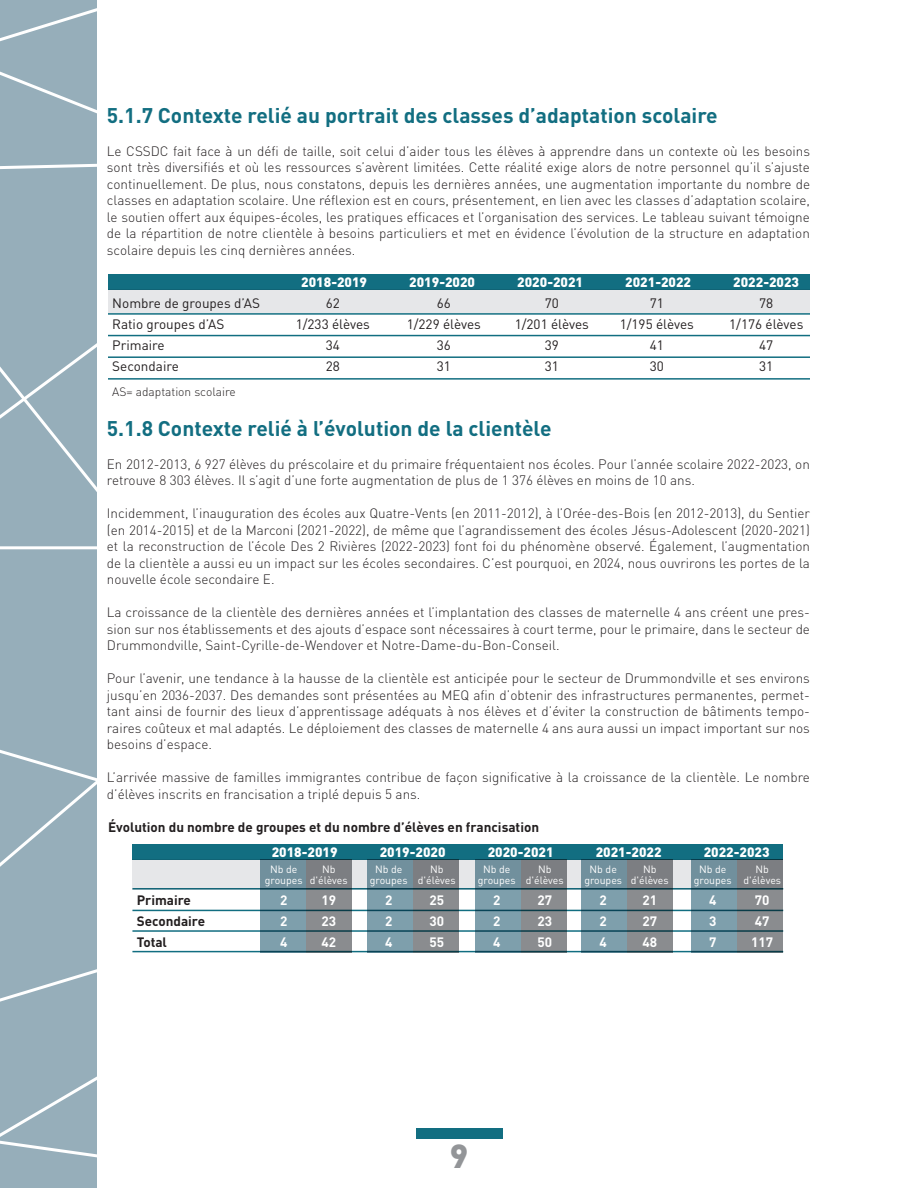
<style>
.page{position:relative;width:918px;height:1188px;background:#fff}
.page>*{position:absolute;margin:0;border:0;box-sizing:border-box;transform-origin:0 0}
.t1{font:900 33px "DIN Pro";color:#939598}
.t2{font:700 21px "DIN Pro";color:#126e81}
.t3{font:300 13.5px/16.5px "DIN Pro";color:#231f20;text-align:justify}
.t4{font:13.5px "DIN Pro";color:#231f20}
.t5{font:900 13.5px "DIN Pro";color:#fff}
.t6{font:700 13.5px "DIN Pro";color:#231f20}
.t7{font:700 13.5px "DIN Pro";color:#fff}
.t8{font:300 12px "DIN Pro";color:#231f20}
.t9{font:10.5px "DIN Pro";color:#fff}
</style>
<div class="page">
<div style="left:0;top:112px;width:96px;height:151px;background:#96aeba"></div>
<div style="left:0;top:263px;width:96px;height:883px;background:#96aeba"></div>
<div style="left:0;top:1146px;width:96px;height:42px;background:#96aeba"></div>
<svg style="left:0;top:0;width:96px;height:112px;background:#9bb2bd"></svg>
<div style="left:108px;top:275px;width:702px;height:15px;background:#126e81"></div>
<div style="left:108px;top:290px;width:702px;height:23px;background:#e6e7e9"></div>
<hr style="left:108px;top:313px;width:702px;height:2px;background:#126e81">
<hr style="left:108px;top:335px;width:702px;height:1px;background:#126e81">
<hr style="left:108px;top:356px;width:702px;height:2px;background:#126e81">
<hr style="left:108px;top:378px;width:702px;height:2px;background:#126e81">
<div style="left:132px;top:844px;width:651px;height:15px;background:#126e81"></div>
<div style="left:132px;top:859px;width:651px;height:31px;background:#e6e7e9"></div>
<hr style="left:132px;top:888px;width:651px;height:2px;background:#126e81">
<hr style="left:132px;top:910px;width:651px;height:1px;background:#126e81">
<hr style="left:132px;top:930px;width:651px;height:2px;background:#126e81">
<hr style="left:132px;top:951px;width:651px;height:1px;background:#126e81">
<svg style="left:260px;top:859px;width:46px;height:93px;background:#7193a1"></svg>
<svg style="left:367px;top:859px;width:46px;height:93px;background:#7193a1"></svg>
<svg style="left:475px;top:859px;width:46px;height:93px;background:#7193a1"></svg>
<svg style="left:581px;top:859px;width:46px;height:93px;background:#7193a1"></svg>
<svg style="left:691px;top:859px;width:46px;height:93px;background:#7193a1"></svg>
<svg style="left:306px;top:859px;width:46px;height:93px;background:#7c8185"></svg>
<svg style="left:413px;top:859px;width:46px;height:93px;background:#7c8185"></svg>
<svg style="left:521px;top:859px;width:46px;height:93px;background:#7c8185"></svg>
<svg style="left:627px;top:859px;width:46px;height:93px;background:#7c8185"></svg>
<svg style="left:737px;top:859px;width:46px;height:93px;background:#7c8185"></svg>
<div style="left:416px;top:1128px;width:86px;height:11px;background:#126e81"></div>
<h2 class="t2" style="left:107px;top:98px;width:612px">5.1.7 Contexte relié au portrait des classes d’adaptation scolaire</h2>
<p class="t3" style="left:107px;top:142px;width:705px">Le CSSDC fait face à un défi de taille, soit celui d’aider tous les élèves à apprendre dans un contexte où les besoins sont très diversifiés et où les ressources s’avèrent limitées. Cette réalité exige alors de notre personnel qu’il s’ajuste continuellement. De plus, nous constatons, depuis les dernières années, une augmentation importante du nombre de classes en adaptation scolaire. Une réflexion est en cours, présentement, en lien avec les classes d’adaptation scolaire, le soutien offert aux équipes-écoles, les pratiques efficaces et l’organisation des services. Le tableau suivant témoigne de la répartition de notre clientèle à besoins particuliers et met en évidence l’évolution de la structure en adaptation scolaire depuis les cinq dernières années.</p>
<p class="t5" style="left:301px;top:271px;width:67px">2018-2019</p>
<p class="t5" style="left:409px;top:271px;width:67px">2019-2020</p>
<p class="t5" style="left:517px;top:271px;width:67px">2020-2021</p>
<p class="t5" style="left:625px;top:271px;width:67px">2021-2022</p>
<p class="t5" style="left:733px;top:271px;width:67px">2022-2023</p>
<p class="t4" style="left:112px;top:293px;width:149px">Nombre de groupes d’AS</p>
<p class="t4" style="left:326px;top:293px;width:16px">62</p>
<p class="t4" style="left:437px;top:293px;width:16px">66</p>
<p class="t4" style="left:545px;top:293px;width:16px">70</p>
<p class="t4" style="left:650px;top:293px;width:16px">71</p>
<p class="t4" style="left:759px;top:293px;width:16px">78</p>
<p class="t4" style="left:112px;top:314px;width:114px">Ratio groupes d’AS</p>
<p class="t4" style="left:296px;top:314px;width:76px">1/233 élèves</p>
<p class="t4" style="left:407px;top:314px;width:76px">1/229 élèves</p>
<p class="t4" style="left:515px;top:314px;width:76px">1/201 élèves</p>
<p class="t4" style="left:620px;top:314px;width:76px">1/195 élèves</p>
<p class="t4" style="left:729px;top:314px;width:76px">1/176 élèves</p>
<p class="t4" style="left:112px;top:335px;width:54px">Primaire</p>
<p class="t4" style="left:326px;top:335px;width:16px">34</p>
<p class="t4" style="left:437px;top:335px;width:16px">36</p>
<p class="t4" style="left:545px;top:335px;width:16px">39</p>
<p class="t4" style="left:650px;top:335px;width:16px">41</p>
<p class="t4" style="left:759px;top:335px;width:16px">47</p>
<p class="t4" style="left:112px;top:356px;width:68px">Secondaire</p>
<p class="t4" style="left:326px;top:356px;width:16px">28</p>
<p class="t4" style="left:437px;top:356px;width:16px">31</p>
<p class="t4" style="left:545px;top:356px;width:16px">31</p>
<p class="t4" style="left:650px;top:356px;width:16px">30</p>
<p class="t4" style="left:759px;top:356px;width:16px">31</p>
<p class="t8" style="left:112px;top:382px;width:125px">AS= adaptation scolaire</p>
<h2 class="t2" style="left:107px;top:411px;width:446px">5.1.8 Contexte relié à l’évolution de la clientèle</h2>
<p class="t3" style="left:107px;top:455px;width:704px">En 2012-2013, 6 927 élèves du préscolaire et du primaire fréquentaient nos écoles. Pour l’année scolaire 2022-2023, on retrouve 8 303 élèves. Il s’agit d’une forte augmentation de plus de 1 376 élèves en moins de 10 ans.</p>
<p class="t3" style="left:107px;top:504px;width:705px">Incidemment, l’inauguration des écoles aux Quatre-Vents (en 2011-2012), à l’Orée-des-Bois (en 2012-2013), du Sentier (en 2014-2015) et de la Marconi (2021-2022), de même que l’agrandissement des écoles Jésus-Adolescent (2020-2021) et la reconstruction de l’école Des 2 Rivières (2022-2023) font foi du phénomène observé. Également, l’augmentation de la clientèle a aussi eu un impact sur les écoles secondaires. C’est pourquoi, en 2024, nous ouvrirons les portes de la nouvelle école secondaire E.</p>
<p class="t3" style="left:107px;top:603px;width:705px">La croissance de la clientèle des dernières années et l’implantation des classes de maternelle 4 ans créent une pres&shy;sion sur nos établissements et des ajouts d’espace sont nécessaires à court terme, pour le primaire, dans le secteur de Drummondville, Saint-Cyrille-de-Wendover et Notre-Dame-du-Bon-Conseil.</p>
<p class="t3" style="left:107px;top:669px;width:705px">Pour l’avenir, une tendance à la hausse de la clientèle est anticipée pour le secteur de Drummondville et ses environs jusqu’en 2036-2037. Des demandes sont présentées au MEQ afin d’obtenir des infrastructures permanentes, permet&shy;tant ainsi de fournir des lieux d’apprentissage adéquats à nos élèves et d’éviter la construction de bâtiments tempo&shy;raires coûteux et mal adaptés. Le déploiement des classes de maternelle 4 ans aura aussi un impact important sur nos besoins d’espace.</p>
<p class="t3" style="left:107px;top:768px;width:705px">L’arrivée massive de familles immigrantes contribue de façon significative à la croissance de la clientèle. Le nombre d’élèves inscrits en francisation a triplé depuis 5 ans.</p>
<p class="t6" style="left:108px;top:816px;width:433px">Évolution du nombre de groupes et du nombre d’élèves en francisation</p>
<p class="t5" style="left:272px;top:840px;width:67px">2018-2019</p>
<p class="t5" style="left:380px;top:840px;width:67px">2019-2020</p>
<p class="t5" style="left:488px;top:840px;width:67px">2020-2021</p>
<p class="t5" style="left:596px;top:840px;width:67px">2021-2022</p>
<p class="t5" style="left:704px;top:840px;width:67px">2022-2023</p>
<p class="t9" style="left:270px;top:861px;width:29px">Nb de</p>
<p class="t9" style="left:322px;top:861px;width:15px">Nb</p>
<p class="t9" style="left:375px;top:861px;width:29px">Nb de</p>
<p class="t9" style="left:430px;top:861px;width:15px">Nb</p>
<p class="t9" style="left:483px;top:861px;width:29px">Nb de</p>
<p class="t9" style="left:538px;top:861px;width:15px">Nb</p>
<p class="t9" style="left:590px;top:861px;width:29px">Nb de</p>
<p class="t9" style="left:643px;top:861px;width:15px">Nb</p>
<p class="t9" style="left:699px;top:861px;width:29px">Nb de</p>
<p class="t9" style="left:756px;top:861px;width:15px">Nb</p>
<p class="t9" style="left:265px;top:872px;width:84px">groupes d'élèves</p>
<p class="t9" style="left:370px;top:872px;width:87px">groupes d'élèves</p>
<p class="t9" style="left:478px;top:872px;width:87px">groupes d'élèves</p>
<p class="t9" style="left:584px;top:872px;width:86px">groupes d'élèves</p>
<p class="t9" style="left:694px;top:872px;width:89px">groupes d'élèves</p>
<p class="t6" style="left:137px;top:889px;width:56px">Primaire</p>
<p class="t7" style="left:280px;top:889px;width:9px">2</p>
<p class="t7" style="left:321px;top:889px;width:16px">19</p>
<p class="t7" style="left:385px;top:889px;width:9px">2</p>
<p class="t7" style="left:429px;top:889px;width:16px">25</p>
<p class="t7" style="left:493px;top:889px;width:9px">2</p>
<p class="t7" style="left:537px;top:889px;width:16px">27</p>
<p class="t7" style="left:600px;top:889px;width:9px">2</p>
<p class="t7" style="left:642px;top:889px;width:16px">21</p>
<p class="t7" style="left:709px;top:889px;width:9px">4</p>
<p class="t7" style="left:755px;top:889px;width:16px">70</p>
<p class="t6" style="left:137px;top:910px;width:70px">Secondaire</p>
<p class="t7" style="left:280px;top:910px;width:9px">2</p>
<p class="t7" style="left:321px;top:910px;width:16px">23</p>
<p class="t7" style="left:385px;top:910px;width:9px">2</p>
<p class="t7" style="left:429px;top:910px;width:16px">30</p>
<p class="t7" style="left:493px;top:910px;width:9px">2</p>
<p class="t7" style="left:537px;top:910px;width:16px">23</p>
<p class="t7" style="left:600px;top:910px;width:9px">2</p>
<p class="t7" style="left:642px;top:910px;width:16px">27</p>
<p class="t7" style="left:709px;top:910px;width:9px">3</p>
<p class="t7" style="left:755px;top:910px;width:16px">47</p>
<p class="t6" style="left:137px;top:931px;width:32px">Total</p>
<p class="t7" style="left:280px;top:931px;width:9px">4</p>
<p class="t7" style="left:321px;top:931px;width:16px">42</p>
<p class="t7" style="left:385px;top:931px;width:9px">4</p>
<p class="t7" style="left:429px;top:931px;width:16px">55</p>
<p class="t7" style="left:493px;top:931px;width:9px">4</p>
<p class="t7" style="left:537px;top:931px;width:16px">50</p>
<p class="t7" style="left:600px;top:931px;width:9px">4</p>
<p class="t7" style="left:642px;top:931px;width:16px">48</p>
<p class="t7" style="left:709px;top:931px;width:9px">7</p>
<p class="t7" style="left:751px;top:931px;width:23px">117</p>
<h1 class="t1" style="left:450px;top:1128px;width:20px">9</h1>
</div>
